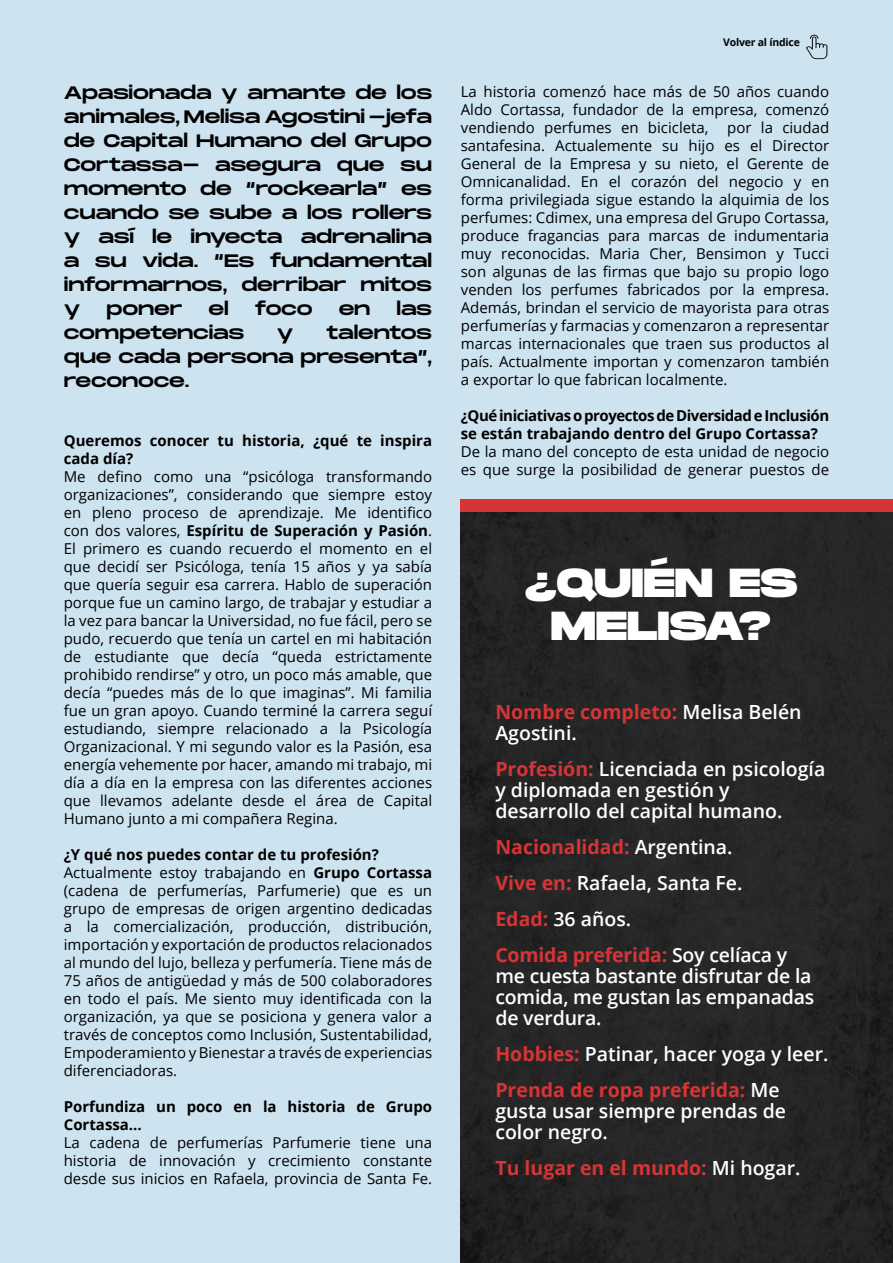
<style>
.page{position:relative;width:893px;height:1263px;background:#cde3f0}
.page>*{position:absolute;margin:0;border:0;box-sizing:border-box;transform-origin:0 0}
.t1{font:800 40.5px/43.5px "Monument Extended";color:#fff;text-align:center}
.t2{font:600 19.5px/21px "Open Sans";color:#fff}
.t3{font:700 19.5px/36px "Open Sans";color:#d73436}
.t4{font:18px/24px "Monument Extended";letter-spacing:-.01em;color:#000;text-align:justify}
.t5{font:15px/18px "Open Sans";color:#000;text-align:justify}
.t6{font:700 15px/18px "Open Sans";color:#000}
.t7{font:700 15px/18px "Open Sans";letter-spacing:-.03em;color:#000}
.t8{font:700 10.5px "Open Sans";letter-spacing:-.02em;color:#000}
.s1{font-weight:700}
.s2{font-weight:700;color:#d73436}
.s3{font-weight:600;color:#fff}
</style>
<div class="page">
<div style="left:461px;top:508px;width:432px;height:755px;background:#262626"></div>
<div style="left:461px;top:499px;width:432px;height:13px;background:#d73436"></div>
<svg style="left:806px;top:35px;width:21px;height:24px"></svg>
<p class="t4" style="left:64px;top:81px;width:370px">Apasionada y amante de los animales, Melisa Agostini -jefa de Capital Humano del Grupo Cortassa- asegura que su momento de “rockearla” es cuando se sube a los rollers y así le inyecta adrenalina a su vida. “Es fundamental informarnos, derribar mitos y</p>
<p class="t4" style="left:107px;top:297px;width:77px">poner</p>
<p class="t4" style="left:208px;top:297px;width:22px">el</p>
<p class="t4" style="left:255px;top:297px;width:59px">foco</p>
<p class="t4" style="left:339px;top:297px;width:33px">en</p>
<p class="t4" style="left:397px;top:297px;width:37px">las</p>
<p class="t4" style="left:64px;top:321px;width:182px">competencias</p>
<p class="t4" style="left:277px;top:321px;width:18px">y</p>
<p class="t4" style="left:64px;top:321px;width:370px;text-indent:262px">talentos que cada persona presenta”, reconoce.</p>
<p class="t6" style="left:64px;top:431px;width:370px">Queremos conocer tu historia, ¿qué te inspira cada día?</p>
<p class="t5" style="left:64px;top:467px;width:370px">Me defino como una “psicóloga transformando organizaciones”, considerando que siempre estoy en pleno proceso de aprendizaje. Me identifico con dos valores, <span class="s1">Espíritu de Superación y Pasión</span>.<br>El primero es cuando recuerdo el momento en el que decidí ser Psicóloga, tenía 15 años y ya sabía que quería seguir esa carrera. Hablo de superación porque fue un camino largo, de trabajar y estudiar a la vez para bancar la Universidad, no fue fácil, pero se pudo, recuerdo que tenía un cartel en mi habitación de estudiante que decía “queda estrictamente prohibido rendirse” y otro, un poco más amable, que decía “puedes más de lo que imaginas”. Mi familia fue un gran apoyo. Cuando terminé la carrera seguí estudiando, siempre relacionado a la Psicología Organizacional. Y mi segundo valor es la Pasión, esa energía vehemente por hacer, amando mi trabajo, mi día a día en la empresa con las diferentes acciones que llevamos adelante desde el área de Capital Humano junto a mi compañera Regina.</p>
<p class="t5" style="left:64px;top:845px;width:370px;text-align:left"><span class="s1">¿Y qué nos puedes contar de tu profesión?<br></span>Actualmente estoy trabajando en <span class="s1">Grupo Cortassa </span>(cadena de perfumerías, Parfumerie) que es un grupo de empresas de origen argentino dedicadas a la comercialización, producción, distribución, importación y exportación de productos relacionados al mundo del lujo, belleza y perfumería. Tiene más de 75 años de antigüedad y más de 500 colaboradores en todo el país. Me siento muy identificada con la organización, ya que se posiciona y genera valor a través de conceptos como Inclusión, Sustentabilidad, Empoderamiento y Bienestar a través de experiencias diferenciadoras.</p>
<p class="t6" style="left:64px;top:1097px;width:370px">Porfundiza un poco en la historia de Grupo<br>Cortassa...</p>
<p class="t5" style="left:64px;top:1133px;width:370px">La cadena de perfumerías Parfumerie tiene una historia de innovación y crecimiento constante desde sus inicios en Rafaela, provincia de Santa Fe.</p>
<p class="t8" style="left:723px;top:35px;width:78px">Volver al índice</p>
<p class="t5" style="left:461px;top:82px;width:370px">La historia comenzó hace más de 50 años cuando Aldo Cortassa, fundador de la empresa, comenzó vendiendo perfumes en bicicleta, por la ciudad santafesina. Actualemente su hijo es el Director General de la Empresa y su nieto, el Gerente de Omnicanalidad. En el corazón del negocio y en forma privilegiada sigue estando la alquimia de los perfumes: Cdimex, una empresa del Grupo Cortassa, produce fragancias para marcas de indumentaria muy reconocidas. Maria Cher, Bensimon y Tucci son algunas de las firmas que bajo su propio logo venden los perfumes fabricados por la empresa.<br>Además, brindan el servicio de mayorista para otras perfumerías y farmacias y comenzaron a representar marcas internacionales que traen sus productos al país. Actualmente importan y comenzaron también a exportar lo que fabrican localmente.</p>
<p class="t7" style="left:461px;top:406px;width:370px">¿Qué iniciativas o proyectos de Diversidad e Inclusión se están trabajando dentro del Grupo Cortassa?</p>
<p class="t5" style="left:461px;top:442px;width:370px">De la mano del concepto de esta unidad de negocio es que surge la posibilidad de generar puestos de</p>
<h1 class="t1" style="left:525px;top:560px;width:274px">¿QUIÉN ES<br>MELISA?</h1>
<h2 class="t2" style="left:495px;top:701px;width:308px"><span class="s2">Nombre completo:</span> Melisa Belén<br>Agostini.</h2>
<h2 class="t2" style="left:495px;top:758px;width:331px"><span class="s2">Profesión:</span> Licenciada en psicología y diplomada en gestión y desarrollo del capital humano.</h2>
<h2 class="t2" style="left:495px;top:828px;width:293px;line-height:36px"><span class="s2">Nacionalidad:</span> Argentina.<br><span class="s2">Vive en:</span> Rafaela, Santa Fe.<br><span class="s2">Edad:</span> 36 años.<br><span class="s2">Comida preferida:</span> Soy celíaca y</h2>
<h2 class="t2" style="left:495px;top:965px;width:320px">me cuesta bastante disfrutar de la comida, me gustan las empanadas de verdura.</h2>
<h2 class="t3" style="left:495px;top:1035px;width:335px">Hobbies: <span class="s3">Patinar, hacer yoga y leer.<br></span>Prenda de ropa preferida: <span class="s3">Me</span></h2>
<h2 class="t2" style="left:495px;top:1100px;width:292px">gusta usar siempre prendas de color negro.</h2>
<h2 class="t3" style="left:495px;top:1149px;width:307px">Tu lugar en el mundo: <span class="s3">Mi hogar.</span></h2>
</div>
